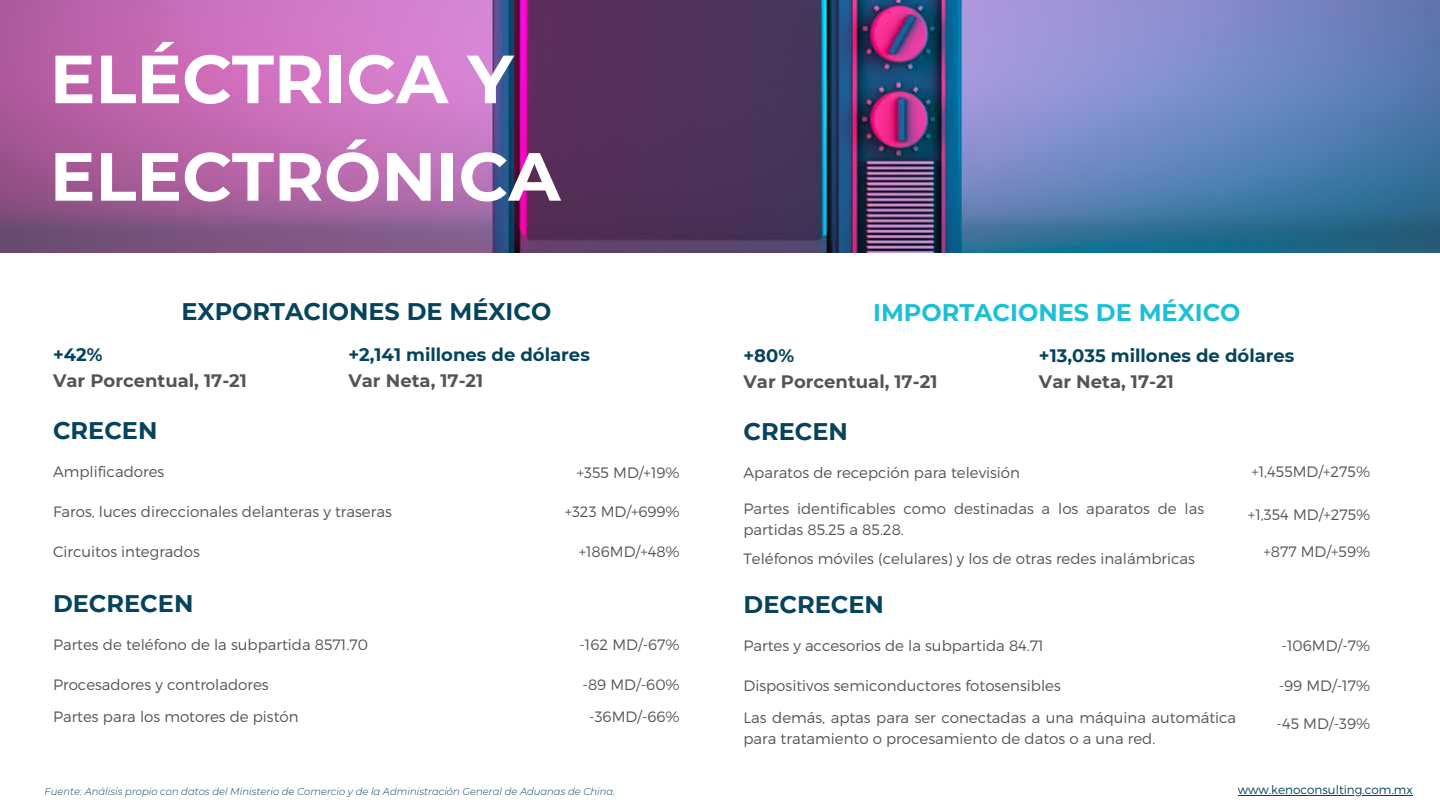
<style>
.page{position:relative;width:1440px;height:810px;background:#fff}
.page>*{position:absolute;margin:0;border:0;box-sizing:border-box;transform-origin:0 0}
.t1{font:700 72px "Montserrat";color:#fff}
.t2{font:700 68px/97.5px "Montserrat";color:#fff}
.t3{font:700 24px "Montserrat";color:#05445c}
.t4{font:700 24px "Montserrat";color:#1bc0d8}
.t5{font:700 18px "Montserrat";color:#545454}
.t6{font:700 18px "Montserrat";color:#05445c}
.t7{font:300 15px/21px "Montserrat";color:#545454}
.t8{font:300 12px "Montserrat";color:#05445c}
.t9{font:italic 300 10px "Montserrat";color:#05445e}
</style>
<div class="page">
<img style="left:0;top:0;width:1440px;height:252px">
<hr style="left:1238px;top:795px;width:175px;height:1px;background:#05445c">
<h2 class="t2" style="left:50px;top:30px;width:512px">ELÉCTRICA Y<br>ELECTRÓNICA</h2>
<h1 class="t1" style="left:58px;top:53px;width:629px">AGROPECUARIO</h1>
<h3 class="t3" style="left:181px;top:297px;width:371px">EXPORTACIONES DE MÉXICO</h3>
<p class="t6" style="left:53px;top:344px;width:51px">+42%</p>
<p class="t5" style="left:53px;top:369px;width:195px">Var Porcentual, 17-21</p>
<p class="t6" style="left:348px;top:344px;width:243px">+2,141 millones de dólares</p>
<p class="t5" style="left:348px;top:369px;width:136px">Var Neta, 17-21</p>
<h3 class="t3" style="left:53px;top:415px;width:106px">CRECEN</h3>
<p class="t7" style="left:53px;top:461px;width:113px">Amplificadores</p>
<p class="t7" style="left:577px;top:462px;width:104px">+355 MD/+19%</p>
<p class="t7" style="left:53px;top:501px;width:340px">Faros, luces direccionales delanteras y traseras</p>
<p class="t7" style="left:565px;top:501px;width:117px">+323 MD/+699%</p>
<p class="t7" style="left:53px;top:541px;width:148px">Circuitos integrados</p>
<p class="t7" style="left:579px;top:541px;width:103px">+186MD/+48%</p>
<h3 class="t3" style="left:53px;top:588px;width:142px">DECRECEN</h3>
<p class="t7" style="left:53px;top:634px;width:316px">Partes de teléfono de la subpartida 8571.70</p>
<p class="t7" style="left:580px;top:634px;width:102px">-162 MD/-67%</p>
<p class="t7" style="left:53px;top:674px;width:217px">Procesadores y controladores</p>
<p class="t7" style="left:583px;top:674px;width:99px">-89 MD/-60%</p>
<p class="t7" style="left:53px;top:705px;width:247px">Partes para los motores de pistón</p>
<p class="t7" style="left:589px;top:705px;width:92px">-36MD/-66%</p>
<h3 class="t4" style="left:873px;top:298px;width:369px">IMPORTACIONES DE MÉXICO</h3>
<p class="t6" style="left:744px;top:345px;width:52px">+80%</p>
<p class="t5" style="left:744px;top:370px;width:195px">Var Porcentual, 17-21</p>
<p class="t6" style="left:1039px;top:345px;width:257px">+13,035 millones de dólares</p>
<p class="t5" style="left:1039px;top:370px;width:136px">Var Neta, 17-21</p>
<h3 class="t3" style="left:744px;top:416px;width:106px">CRECEN</h3>
<p class="t7" style="left:744px;top:462px;width:278px">Aparatos de recepción para televisión</p>
<p class="t7" style="left:1251px;top:461px;width:120px">+1,455MD/+275%</p>
<p class="t7" style="left:744px;top:498px;width:462px">Partes identificables como destinadas a los aparatos de las partidas 85.25 a 85.28.</p>
<p class="t7" style="left:1248px;top:503px;width:124px">+1,354 MD/+275%</p>
<p class="t7" style="left:744px;top:547px;width:453px">Teléfonos móviles (celulares) y los de otras redes inalámbricas</p>
<p class="t7" style="left:1263px;top:541px;width:108px">+877 MD/+59%</p>
<h3 class="t3" style="left:744px;top:589px;width:142px">DECRECEN</h3>
<p class="t7" style="left:744px;top:635px;width:302px">Partes y accesorios de la subpartida 84.71</p>
<p class="t7" style="left:1282px;top:635px;width:90px">-106MD/-7%</p>
<p class="t7" style="left:744px;top:675px;width:319px">Dispositivos semiconductores fotosensibles</p>
<p class="t7" style="left:1279px;top:675px;width:93px">-99 MD/-17%</p>
<p class="t7" style="left:744px;top:706px;width:494px">Las demás, aptas para ser conectadas a una máquina automática para tratamiento o procesamiento de datos o a una red.</p>
<p class="t7" style="left:1277px;top:712px;width:95px">-45 MD/-39%</p>
<p class="t9" style="left:45px;top:785px;width:572px">Fuente: Análisis propio con datos del Ministerio de Comercio y de la Administración General de Aduanas de China.</p>
<p class="t8" style="left:1238px;top:782px;width:176px">www.kenoconsulting.com.mx</p>
</div>
